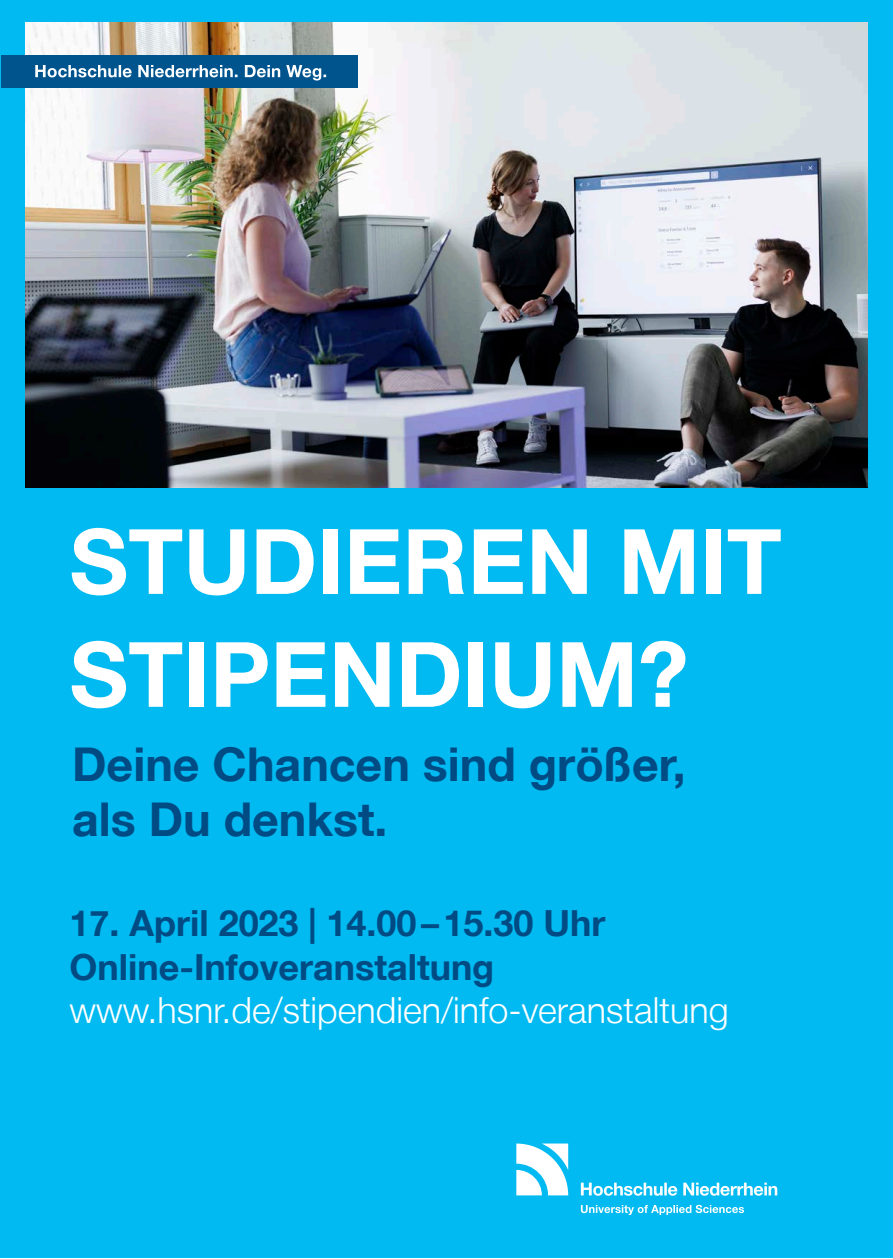
<style>
.page{position:relative;width:893px;height:1259px;background:#fff}
.page>*{position:absolute;margin:0;border:0;box-sizing:border-box;transform-origin:0 0}
.t1{font:700 90.3px/112.8px "Helvetica Neue LT";color:#fff}
.t2{font:700 46.5px/55.8px "Helvetica Neue LT";color:#004b84}
.t3{font:700 36px/43.2px "Helvetica Neue LT";color:#004b84}
.t4{font:300 36px "Helvetica Neue LT";color:#fff}
</style>
<div class="page">
<div style="left:0;top:0;width:893px;height:1257px;background:#00baf1"></div>
<img style="left:26px;top:23px;width:842px;height:464px">
<div style="left:2px;top:55px;width:356px;height:32px;background:#00548e"></div>
<svg style="left:35px;top:65px;width:291px;height:16px"></svg>
<svg style="left:516px;top:1143px;width:52px;height:52px"></svg>
<svg style="left:581px;top:1182px;width:196px;height:13px"></svg>
<svg style="left:581px;top:1204px;width:163px;height:11px"></svg>
<h1 class="t1" style="left:70px;top:503px;width:714px">STUDIEREN MIT<br>STIPENDIUM?</h1>
<p class="t2" style="left:72px;top:735px;width:615px">Deine Chancen sind größer, als Du denkst.</p>
<p class="t3" style="left:70px;top:901px;width:537px">17. April 2023 | 14.00–15.30 Uhr<br>Online-Infoveranstaltung</p>
<p class="t4" style="left:70px;top:988px;width:661px">www.hsnr.de/stipendien/info-veranstaltung</p>
</div>
